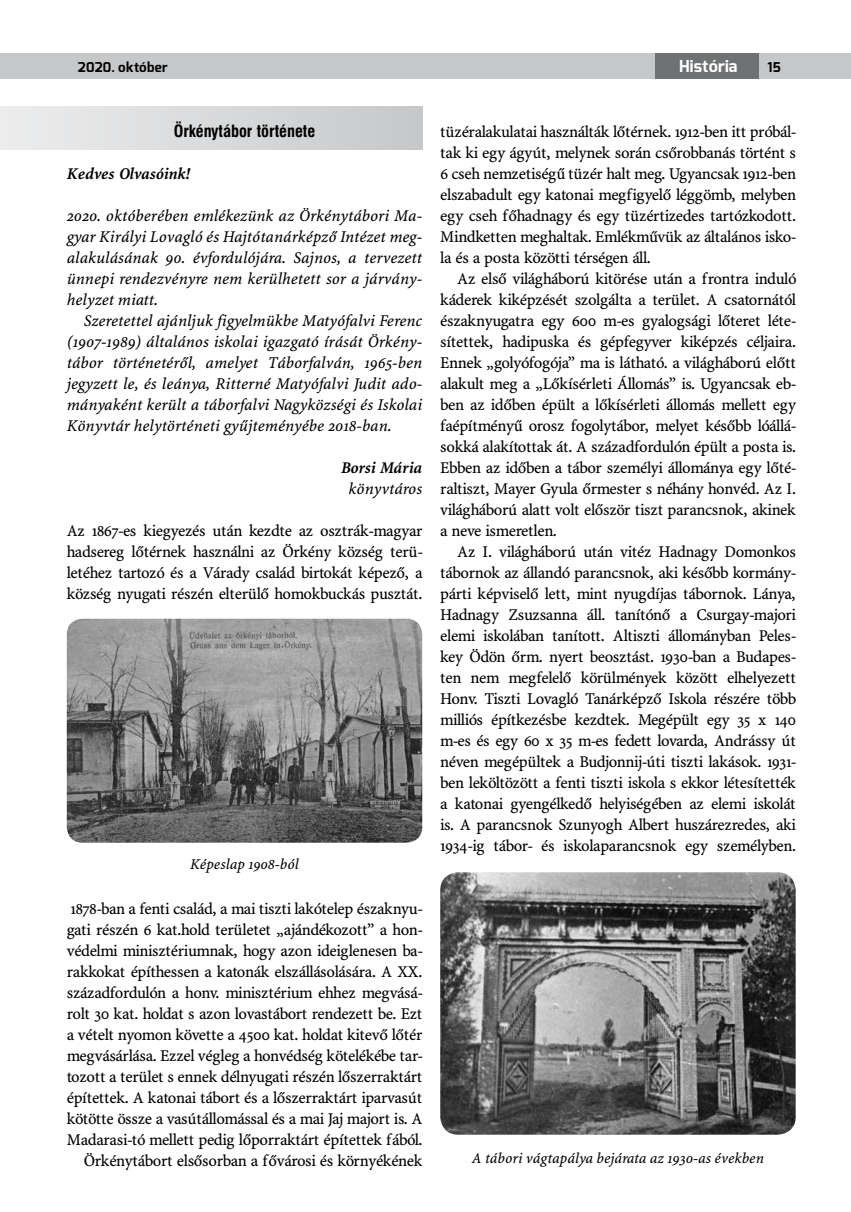
<style>
.page{position:relative;width:851px;height:1212px;background:#fff}
.page>*{position:absolute;margin:0;border:0;box-sizing:border-box;transform-origin:0 0}
.t1{font:16.5px/21px "Minion PFL";color:#000;text-align:justify}
.t2{font:italic 16.5px/21px "Minion PFL";color:#000;text-align:justify}
.t3{font:italic 700 16.5px "Minion PFL";color:#000}
.t4{font:700 16.5px "Swiss 721 Cn PFL";color:#000}
.t5{font:700 16.5px "Exo";letter-spacing:.01em;color:#fff}
.t6{font:italic 15px "Minion PFL";color:#000}
.t7{font:700 13.5px "Exo";letter-spacing:.015em;color:#000}
</style>
<div class="page">
<div style="left:0;top:53px;width:850px;height:26px;background:#c6c7c8"></div>
<div style="left:655px;top:53px;width:103px;height:26px;background:#707172"></div>
<div style="left:0;top:106px;width:422px;height:43px;background:linear-gradient(to right,#ededee,#c6c7c9)"></div>
<img style="left:67px;top:619px;width:355px;height:224px">
<img style="left:440px;top:872px;width:355px;height:263px">
<p class="t7" style="left:78px;top:58px;width:91px">2020. október</p>
<p class="t5" style="left:679px;top:55px;width:60px">História</p>
<p class="t7" style="left:767px;top:58px;width:15px">15</p>
<p class="t4" style="left:174px;top:121px;width:143px">Örkénytábor története</p>
<p class="t3" style="left:67px;top:165px;width:125px">Kedves Olvasóink!</p>
<p class="t2" style="left:67px;top:206px;width:357px">2020. októberében emlékezünk az Örkénytábori Ma&shy;gyar Királyi Lovagló és Hajtótanárképző Intézet meg&shy;alakulásának 90. évfordulójára. Sajnos, a tervezett ünnepi rendezvényre nem kerülhetett sor a járvány&shy;helyzet miatt.</p>
<p class="t2" style="left:67px;top:311px;width:357px;text-indent:17px">Szeretettel ajánljuk figyelmükbe Matyófalvi Ferenc (1907-1989) általános iskolai igazgató írását Örkény&shy;tábor történetéről, amelyet Táborfalván, 1965-ben jegyzett le, és leánya, Ritterné Matyófalvi Judit ado&shy;mányaként került a táborfalvi Nagyközségi és Iskolai Könyvtár helytörténeti gyűjteményébe 2018-ban.</p>
<p class="t3" style="left:341px;top:459px;width:82px">Borsi Mária</p>
<p class="t2" style="left:348px;top:479px;width:75px">könyvtáros</p>
<p class="t1" style="left:67px;top:521px;width:357px">Az 1867-es kiegyezés után kezdte az osztrák-magyar hadsereg lőtérnek használni az Örkény község terü&shy;letéhez tartozó és a Várady család birtokát képező, a község nyugati részén elterülő homokbuckás pusztát.</p>
<p class="t6" style="left:190px;top:856px;width:110px">Képeslap 1908-ból</p>
<p class="t1" style="left:67px;top:899px;width:357px;text-align:right">1878-ban a fenti család, a mai tiszti lakótelep északnyu&shy;gati részén 6 kat.hold területet „ajándékozott” a hon&shy;védelmi minisztériumnak, hogy azon ideiglenesen ba&shy;rakkokat építhessen a katonák elszállásolására. A XX. századfordulón a honv. minisztérium ehhez megvásá&shy;rolt 30 kat. holdat s azon lovastábort rendezett be. Ezt a vételt nyomon követte a 4500 kat. holdat kitevő lőtér megvásárlása. Ezzel végleg a honvédség kötelékébe tar&shy;tozott a terület s ennek délnyugati részén lőszerraktárt építettek. A katonai tábort és a lőszerraktárt iparvasút kötötte össze a vasútállomással és a mai Jaj majort is. A Madarasi-tó mellett pedig lőporraktárt építettek fából.<br>Örkénytábort elsősorban a fővárosi és környékének</p>
<p class="t1" style="left:440px;top:122px;width:357px">tüzéralakulatai használták lőtérnek. 1912-ben itt próbál&shy;tak ki egy ágyút, melynek során csőrobbanás történt s 6 cseh nemzetiségű tüzér halt meg. Ugyancsak 1912-ben elszabadult egy katonai megfigyelő léggömb, melyben egy cseh főhadnagy és egy tüzértizedes tartózkodott.<br>Mindketten meghaltak. Emlékművük az általános isko&shy;la és a posta közötti térségen áll.</p>
<p class="t1" style="left:440px;top:269px;width:357px;text-indent:17px">Az első világháború kitörése után a frontra induló káderek kiképzését szolgálta a terület. A csatornától északnyugatra egy 600 m-es gyalogsági lőteret léte&shy;sítettek, hadipuska és gépfegyver kiképzés céljaira.<br>Ennek „golyófogója” ma is látható. a világháború előtt alakult meg a „Lőkísérleti Állomás” is. Ugyancsak eb&shy;ben az időben épült a lőkísérleti állomás mellett egy faépítményű orosz fogolytábor, melyet később lóállá&shy;sokká alakítottak át. A századfordulón épült a posta is.<br>Ebben az időben a tábor személyi állománya egy lőté&shy;raltiszt, Mayer Gyula őrmester s néhány honvéd. Az I. világháború alatt volt először tiszt parancsnok, akinek a neve ismeretlen.</p>
<p class="t1" style="left:440px;top:542px;width:357px;text-indent:17px">Az I. világháború után vitéz Hadnagy Domonkos tábornok az állandó parancsnok, aki később kormány&shy;párti képviselő lett, mint nyugdíjas tábornok. Lánya, Hadnagy Zsuzsanna áll. tanítónő a Csurgay-majori elemi iskolában tanított. Altiszti állományban Peles&shy;key Ödön őrm. nyert beosztást. 1930-ban a Budapes&shy;ten nem megfelelő körülmények között elhelyezett Honv. Tiszti Lovagló Tanárképző Iskola részére több milliós építkezésbe kezdtek. Megépült egy 35 x 140 m-es és egy 60 x 35 m-es fedett lovarda, Andrássy út néven megépültek a Budjonnij-úti tiszti lakások. 1931- ben leköltözött a fenti tiszti iskola s ekkor létesítették a katonai gyengélkedő helyiségében az elemi iskolát is. A parancsnok Szunyogh Albert huszárezredes, aki 1934-ig tábor- és iskolaparancsnok egy személyben.</p>
<p class="t6" style="left:472px;top:1150px;width:293px">A tábori vágtapálya bejárata az 1930-as években</p>
</div>
